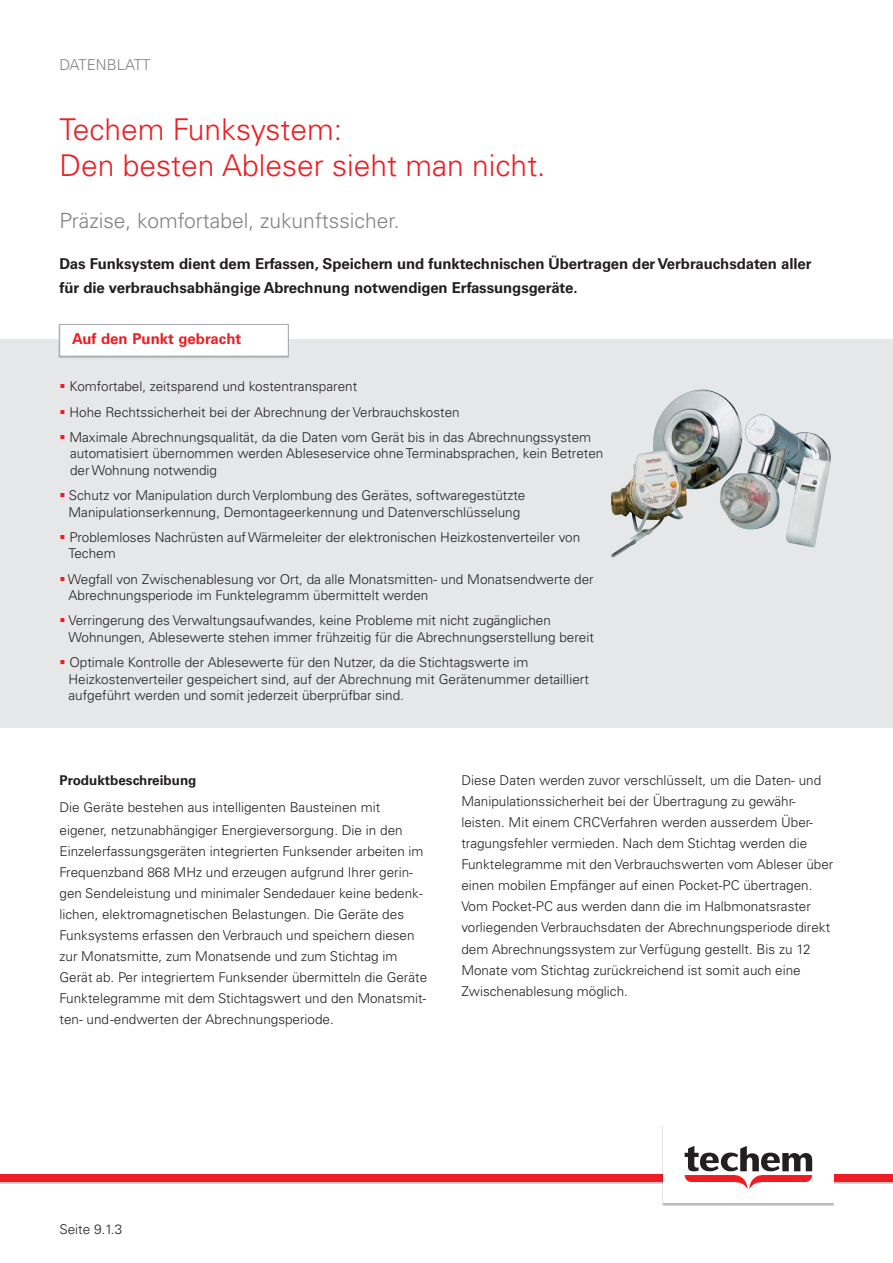
<style>
.page{position:relative;width:893px;height:1263px;background:#fff}
.page>*{position:absolute;margin:0;border:0;box-sizing:border-box;transform-origin:0 0}
.t1{font:300 30px "Univers LT Pro 45";color:#ee1d23}
.t2{font:300 21px "Univers LT Pro 45";color:#808285}
.t3{font:700 15px/24px "Univers LT Pro 65";letter-spacing:-.005em;color:#231f20}
.t4{font:700 15px "Univers LT Pro 65";color:#ee1d23}
.t5{font:300 15px "Univers LT Pro 45";color:#808285}
.t6{font:300 13.5px/21px "Univers LT Pro 45";color:#231f20}
.t7{font:700 13.5px "Univers LT Std";color:#231f20}
.t8{font:300 13.5px "Univers LT";color:#231f20}
.s1{color:#ee1d23}
</style>
<div class="page">
<div style="left:0;top:1175px;width:893px;height:9px;background:#bfbdbe"></div>
<div style="left:0;top:1175px;width:893px;height:7px;background:#ee1d23"></div>
<div style="left:662px;top:1125px;width:172px;height:80px;background:#bdbcbc"></div>
<div style="left:663px;top:1124px;width:170px;height:79px;background:#fff"></div>
<svg style="left:685px;top:1146px;width:127px;height:43px"></svg>
<div style="left:0;top:339px;width:893px;height:389px;background:#e6e7e9"></div>
<img style="left:611px;top:390px;width:220px;height:168px">
<div style="left:59px;top:325px;width:230px;height:34px;background:#b7b7ba"></div>
<div style="left:60px;top:324px;width:228px;height:32px;background:#fff;border:1px solid #a8a9ad"></div>
<p class="t5" style="left:60px;top:56px;width:93px">DATENBLATT</p>
<p class="t1" style="left:60px;top:111px;width:284px">Techem Funksystem:</p>
<p class="t1" style="left:60px;top:147px;width:488px">Den besten Ableser sieht man nicht.</p>
<p class="t2" style="left:60px;top:208px;width:342px">Präzise, komfortabel, zukunftssicher.</p>
<p class="t3" style="left:60px;top:252px;width:754px">Das Funksystem dient dem Erfassen, Speichern und funktechnischen Übertragen der Verbrauchsdaten aller für die verbrauchsabhängige Abrechnung notwendigen Erfassungsgeräte.</p>
<p class="t4" style="left:72px;top:330px;width:171px">Auf den Punkt gebracht</p>
<p class="t6" style="left:60px;top:376px;width:299px"><span class="s1">▪</span> Komfortabel, zeitsparend und kostentransparent</p>
<p class="t6" style="left:60px;top:401px;width:402px"><span class="s1">▪</span> Hohe Rechtssicherheit bei der Abrechnung der Verbrauchskosten</p>
<p class="t6" style="left:70px;top:429px;width:535px;line-height:16.5px;text-indent:-11px"><span class="s1">▪</span> Maximale Abrechnungsqualität, da die Daten vom Gerät bis in das Abrechnungssystem automatisiert übernommen werden Ableseservice ohne Terminabsprachen, kein Betreten der Wohnung notwendig</p>
<p class="t6" style="left:60px;top:485px;width:467px"><span class="s1">▪</span> Schutz vor Manipulation durch Verplombung des Gerätes, softwaregestützte</p>
<p class="t6" style="left:69px;top:501px;width:453px">Manipulationserkennung, Demontageerkennung und Datenverschlüsselung</p>
<p class="t6" style="left:69px;top:529px;width:513px;line-height:16.5px;text-indent:-9px"><span class="s1">▪</span> Problemloses Nachrüsten auf Wärmeleiter der elektronischen Heizkostenverteiler von<br>Techem</p>
<p class="t6" style="left:60px;top:568px;width:536px"><span class="s1">▪</span> Wegfall von Zwischenablesung vor Ort, da alle Monatsmitten- und Monatsendwerte der</p>
<p class="t6" style="left:69px;top:585px;width:361px">Abrechnungsperiode im Funktelegramm übermittelt werden</p>
<p class="t6" style="left:60px;top:610px;width:493px"><span class="s1">▪</span> Verringerung des Verwaltungsaufwandes, keine Probleme mit nicht zugänglichen</p>
<p class="t6" style="left:69px;top:627px;width:527px">Wohnungen, Ablesewerte stehen immer frühzeitig für die Abrechnungserstellung bereit</p>
<p class="t6" style="left:60px;top:652px;width:470px"><span class="s1">▪</span> Optimale Kontrolle der Ablesewerte für den Nutzer, da die Stichtagswerte im</p>
<p class="t6" style="left:69px;top:671px;width:522px;line-height:16.5px">Heizkostenverteiler gespeichert sind, auf der Abrechnung mit Gerätenummer detailliert aufgeführt werden und somit jederzeit überprüfbar sind.</p>
<p class="t7" style="left:60px;top:773px;width:138px">Produktbeschreibung</p>
<p class="t6" style="left:60px;top:796px;width:345px;line-height:22.5px">Die Geräte bestehen aus intelligenten Bausteinen mit eigener, netzunabhängiger Energieversorgung. Die in den</p>
<p class="t6" style="left:60px;top:840px;width:369px">Einzelerfassungsgeräten integrierten Funksender arbeiten im Frequenzband 868 MHz und erzeugen aufgrund Ihrer gerin&shy;gen Sendeleistung und minimaler Sendedauer keine bedenk&shy;lichen, elektromagnetischen Belastungen. Die Geräte des Funksystems erfassen den Verbrauch und speichern diesen zur Monatsmitte, zum Monatsende und zum Stichtag im Gerät ab. Per integriertem Funksender übermitteln die Geräte Funktelegramme mit dem Stichtagswert und den Monatsmit&shy;ten- und -endwerten der Abrechnungsperiode.</p>
<p class="t6" style="left:461px;top:770px;width:374px">Diese Daten werden zuvor verschlüsselt, um die Daten- und Manipulationssicherheit bei der Übertragung zu gewähr&shy;leisten. Mit einem CRCVerfahren werden ausserdem Über&shy;tragungsfehler vermieden. Nach dem Stichtag werden die Funktelegramme mit den Verbrauchswerten vom Ableser über einen mobilen Empfänger auf einen Pocket-PC übertragen.<br>Vom Pocket-PC aus werden dann die im Halbmonatsraster vorliegenden Verbrauchsdaten der Abrechnungsperiode direkt dem Abrechnungssystem zur Verfügung gestellt. Bis zu 12<br>Monate vom Stichtag zurückreichend ist somit auch eine Zwischenablesung möglich.</p>
<p class="t8" style="left:60px;top:1221px;width:64px">Seite 9.1.3</p>
</div>
